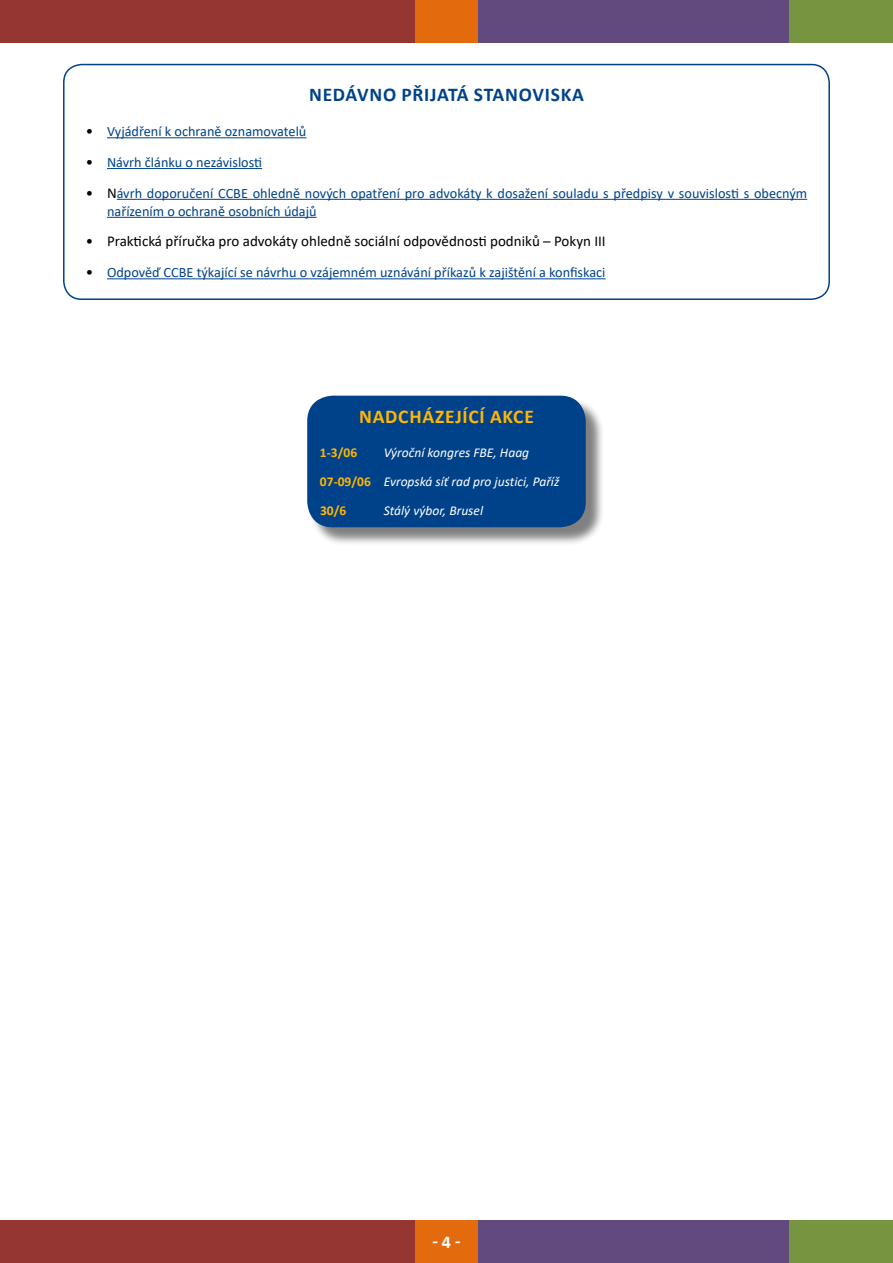
<style>
.page{position:relative;width:893px;height:1263px;background:#fff}
.page>*{position:absolute;margin:0;border:0;box-sizing:border-box;transform-origin:0 0}
.t1{font:700 19.5px "Calibri";letter-spacing:.04em;color:#004289}
.t2{font:700 19.5px "Calibri";letter-spacing:.04em;color:#ffb602}
.t3{font:700 18px "Calibri";color:#fff}
.t4{font:15px "Calibri";color:#000}
.t5{font:14.25px/18px "Calibri";color:#004289}
.t6{font:italic 13.5px/29px "Calibri";color:#fff}
.t7{font:700 13.5px "Calibri";color:#ffb602}
.s1{font-size:15px;color:#000}
.s2{font-weight:700;font-style:normal;color:#ffb602}
</style>
<div class="page">
<div style="left:0;top:1220px;width:415px;height:43px;background:#953633"></div>
<div style="left:478px;top:1220px;width:311px;height:43px;background:#62497e"></div>
<div style="left:415px;top:1220px;width:63px;height:43px;background:#e46b0d"></div>
<div style="left:789px;top:1220px;width:104px;height:43px;background:#779441"></div>
<div style="left:0;top:0;width:415px;height:43px;background:#953633"></div>
<div style="left:478px;top:0;width:311px;height:43px;background:#62497e"></div>
<div style="left:415px;top:0;width:63px;height:43px;background:#e46b0d"></div>
<div style="left:789px;top:0;width:104px;height:43px;background:#779441"></div>
<div style="left:309px;top:398px;width:295px;height:148px;background:#000;opacity:.5"></div>
<div style="left:307px;top:396px;width:279px;height:131px;background:#004289;border-radius:26px"></div>
<hr style="left:107px;top:137px;width:199px;height:1px;background:#004289">
<hr style="left:107px;top:168px;width:155px;height:1px;background:#004289">
<hr style="left:117px;top:199px;width:690px;height:1px;background:#004289">
<hr style="left:107px;top:217px;width:210px;height:1px;background:#004289">
<hr style="left:107px;top:278px;width:499px;height:1px;background:#004289">
<div style="left:63px;top:64px;width:767px;height:236px;border:2px solid #004289;border-radius:18px"></div>
<h1 class="t1" style="left:309px;top:81px;width:276px">NEDÁVNO PŘIJATÁ STANOVISKA</h1>
<p class="t5" style="left:86px;top:122px;width:222px"><span class="s1">•</span> Vyjádření k ochraně oznamovatelů</p>
<p class="t5" style="left:86px;top:153px;width:178px"><span class="s1">•</span> Návrh článku o nezávislosti</p>
<p class="t5" style="left:107px;top:184px;width:702px;text-indent:-21px"><span class="s1">• N</span>ávrh doporučení CCBE ohledně nových opatření pro advokáty k dosažení souladu s předpisy v souvislosti s obecným nařízením o ochraně osobních údajů</p>
<p class="t4" style="left:86px;top:231px;width:521px">• Praktická příručka pro advokáty ohledně sociální odpovědnosti podniků – Pokyn III</p>
<p class="t5" style="left:86px;top:263px;width:521px"><span class="s1">•</span> Odpověď CCBE týkající se návrhu o vzájemném uznávání příkazů k zajištění a konfiskaci</p>
<h1 class="t2" style="left:359px;top:403px;width:176px">NADCHÁZEJÍCÍ AKCE</h1>
<p class="t7" style="left:320px;top:443px;width:39px">1-3/06</p>
<p class="t6" style="left:320px;top:437px;width:241px;text-indent:64px">Výroční kongres FBE, Haag<br><span class="s2">07-09/06</span> Evropská síť rad pro justici, Paříž<br><span class="s2">30/6</span></p>
<p class="t6" style="left:384px;top:495px;width:101px">Stálý výbor, Brusel</p>
<p class="t3" style="left:432px;top:1230px;width:30px">- 4 -</p>
</div>
